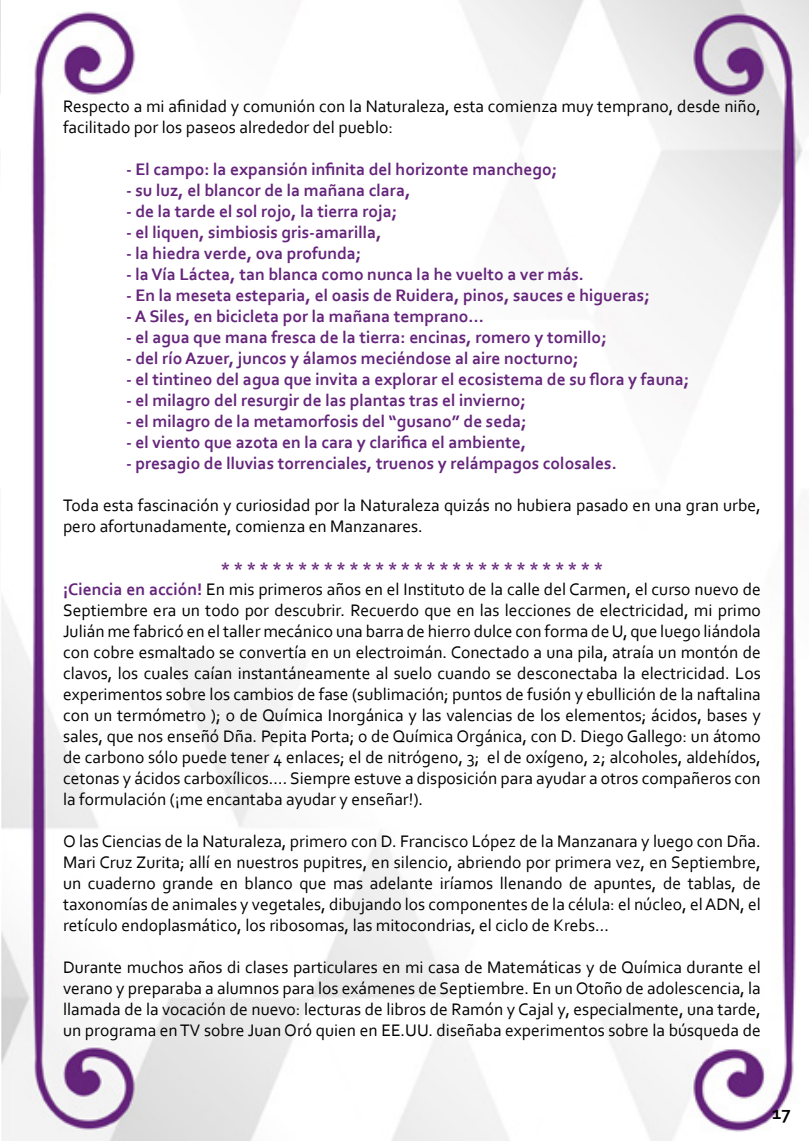
<style>
.page{position:relative;width:809px;height:1141px;background:#fff}
.page>*{position:absolute;margin:0;border:0;box-sizing:border-box;transform-origin:0 0}
.t1{font:700 19.25px "Corbel";color:#000}
.t2{font:17.5px/21px "Corbel";color:#000}
.t3{font:700 17.5px "Corbel";color:#65257b}
.s1{font-weight:700;color:#65257b}
</style>
<div class="page">
<img style="left:0;top:0;width:809px;height:1141px">
<p class="t2" style="left:63px;top:95px;width:699px">Respecto a mi afinidad y comunión con la Naturaleza, esta comienza muy temprano, desde niño, facilitado por los paseos alrededor del pueblo:</p>
<p class="t3" style="left:126px;top:159px;width:433px">- El campo: la expansión infinita del horizonte manchego;</p>
<p class="t3" style="left:126px;top:180px;width:286px">- su luz, el blancor de la mañana clara,</p>
<p class="t3" style="left:126px;top:201px;width:273px">- de la tarde el sol rojo, la tierra roja;</p>
<p class="t3" style="left:126px;top:222px;width:257px">- el liquen, simbiosis gris-amarilla,</p>
<p class="t3" style="left:126px;top:243px;width:237px">- la hiedra verde, ova profunda;</p>
<p class="t3" style="left:126px;top:264px;width:459px">- la Vía Láctea, tan blanca como nunca la he vuelto a ver más.</p>
<p class="t3" style="left:126px;top:285px;width:525px">- En la meseta esteparia, el oasis de Ruidera, pinos, sauces e higueras;</p>
<p class="t3" style="left:126px;top:306px;width:359px">- A Siles, en bicicleta por la mañana temprano…</p>
<p class="t3" style="left:126px;top:327px;width:482px">- el agua que mana fresca de la tierra: encinas, romero y tomillo;</p>
<p class="t3" style="left:126px;top:348px;width:454px">- del río Azuer, juncos y álamos meciéndose al aire nocturno;</p>
<p class="t3" style="left:126px;top:369px;width:565px">- el tintineo del agua que invita a explorar el ecosistema de su flora y fauna;</p>
<p class="t3" style="left:126px;top:390px;width:401px">- el milagro del resurgir de las plantas tras el invierno;</p>
<p class="t3" style="left:126px;top:411px;width:402px">- el milagro de la metamorfosis del “gusano” de seda;</p>
<p class="t3" style="left:126px;top:432px;width:402px">- el viento que azota en la cara y clarifica el ambiente,</p>
<p class="t3" style="left:126px;top:453px;width:492px">- presagio de lluvias torrenciales, truenos y relámpagos colosales.</p>
<p class="t2" style="left:63px;top:494px;width:699px">Toda esta fascinación y curiosidad por la Naturaleza quizás no hubiera pasado en una gran urbe, pero afortunadamente, comienza en Manzanares.</p>
<p class="t2" style="left:63px;top:557px;width:699px;text-indent:158px"><span class="s1">* * * * * * * * * * * * * * * * * * * * * * * * * * * * * *<br>¡Ciencia en acción!</span> En mis primeros años en el Instituto de la calle del Carmen, el curso nuevo de Septiembre era un todo por descubrir. Recuerdo que en las lecciones de electricidad, mi primo Julián me fabricó en el taller mecánico una barra de hierro dulce con forma de U, que luego liándola con cobre esmaltado se convertía en un electroimán. Conectado a una pila, atraía un montón de clavos, los cuales caían instantáneamente al suelo cuando se desconectaba la electricidad. Los experimentos sobre los cambios de fase (sublimación; puntos de fusión y ebullición de la naftalina con un termómetro ); o de Química Inorgánica y las valencias de los elementos; ácidos, bases y sales, que nos enseñó Dña. Pepita Porta; o de Química Orgánica, con D. Diego Gallego: un átomo de carbono sólo puede tener 4 enlaces; el de nitrógeno, 3; el de oxígeno, 2; alcoholes, aldehídos, cetonas y ácidos carboxílicos…. Siempre estuve a disposición para ayudar a otros compañeros con la formulación (¡me encantaba ayudar y enseñar!).</p>
<p class="t2" style="left:63px;top:830px;width:699px;text-align:justify">O las Ciencias de la Naturaleza, primero con D. Francisco López de la Manzanara y luego con Dña.<br>Mari Cruz Zurita; allí en nuestros pupitres, en silencio, abriendo por primera vez, en Septiembre, un cuaderno grande en blanco que mas adelante iríamos llenando de apuntes, de tablas, de taxonomías de animales y vegetales, dibujando los componentes de la célula: el núcleo, el ADN, el retículo endoplasmático, los ribosomas, las mitocondrias, el ciclo de Krebs…</p>
<p class="t2" style="left:63px;top:956px;width:699px;text-align:justify">Durante muchos años di clases particulares en mi casa de Matemáticas y de Química durante el verano y preparaba a alumnos para los exámenes de Septiembre. En un Otoño de adolescencia, la llamada de la vocación de nuevo: lecturas de libros de Ramón y Cajal y, especialmente, una tarde, un programa en TV sobre Juan Oró quien en EE.UU. diseñaba experimentos sobre la búsqueda de</p>
<p class="t1" style="left:772px;top:1100px;width:20px">17</p>
</div>
